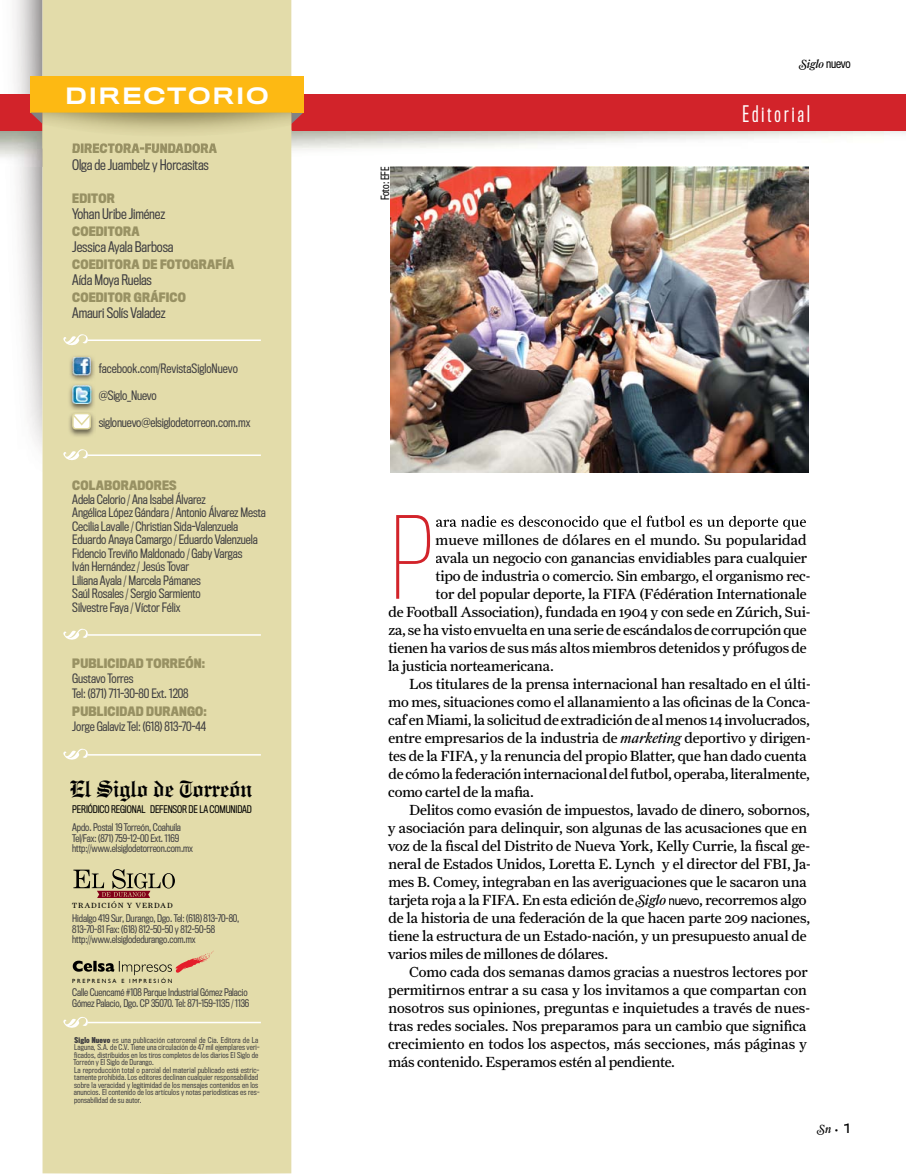
<style>
.page{position:relative;width:906px;height:1174px;background:#fff}
.page>*{position:absolute;margin:0;border:0;box-sizing:border-box;transform-origin:0 0}
.t1{font:100 105.3px "Titling Gothic FB Cond";color:#d2232a}
.t2{font:700 23.55px "Engravers Old English BT";letter-spacing:-.015em;color:#000;scale:.88 1}
.t3{font:500 21px "Titling Gothic FB Wide";letter-spacing:.085em;color:#fff}
.t4{font:21px "Titling Gothic FB Comp";letter-spacing:.15em;color:#fff}
.t5{font:14.7px "Farnham Text";letter-spacing:-.01em;color:#000}
.t6{font:13.5px "Titling Gothic FB Cond";letter-spacing:-.01em;color:#414042}
.t7{font:12px/13.5px "Titling Gothic FB Cond";letter-spacing:-.01em;color:#414042}
.t8{font:700 12px "Titling Gothic FB Cond";letter-spacing:.02em;color:#989163}
.t9{font:12px "Farnham Display Reg Ital Swash";letter-spacing:-.015em;color:#000}
.t10{font:10.5px "Titling Gothic FB Cond";letter-spacing:-.01em;color:#000}
.t11{font:9.75px/10.5px "Titling Gothic FB Cond";letter-spacing:-.01em;color:#414042}
.t12{font:9.75px "Titling Gothic FB Cond";letter-spacing:-.01em;color:#000}
.t13{font:7.5px/7.5px "Titling Gothic FB Cond";letter-spacing:.015em;color:#414042}
.t14{font:7.5px "Farnham Text";letter-spacing:.115em;color:#000}
.t15{font:6px "Gill Sans";letter-spacing:.28em;color:#000}
.s1{font-family:"Titling Gothic FB Comp";font-weight:700}
.s2{font-family:"Titling Gothic FB Cond"}
.s3{font-style:italic}
.s4{font-family:"Farnham Display Reg Ital Swash"}
.s5{font-family:"Titling Gothic FB Narrow";font-size:12px}
.s6{font-size:9px}
.s7{font-family:"Titling Gothic FB Wide"}
</style>
<div class="page">
<img style="left:0;top:0;width:43px;height:473px">
<img style="left:291px;top:131px;width:615px;height:36px">
<img style="left:0;top:131px;width:43px;height:36px">
<div style="left:291px;top:95px;width:615px;height:36px;background:#d2232a"></div>
<div style="left:0;top:95px;width:43px;height:36px;background:#d2232a"></div>
<div style="left:43px;top:0;width:248px;height:1174px;background:#e3dcaa"></div>
<div style="left:30px;top:77px;width:273px;height:36px;background:#fdb913"></div>
<div style="left:70px;top:780px;width:182px;height:21px;background:#e3dcaa"></div>
<svg style="left:73px;top:950px;width:141px;height:25px;background:#ccbc92"></svg>
<div style="left:73px;top:803px;width:179px;height:10px;background:#e3dcaa"></div>
<div style="left:73px;top:977px;width:99px;height:5px;background:#e3dcaa"></div>
<div style="left:72px;top:901px;width:100px;height:6px;background:#e3dcaa"></div>
<svg style="left:73px;top:869px;width:102px;height:29px;background:#b5a17f"></svg>
<hr style="left:88px;top:454px;width:173px;height:2px;background:#fff">
<hr style="left:88px;top:339px;width:173px;height:2px;background:#fff">
<hr style="left:88px;top:634px;width:173px;height:1px;background:#fff">
<hr style="left:88px;top:754px;width:173px;height:1px;background:#fff">
<hr style="left:88px;top:1021px;width:173px;height:2px;background:#fff">
<svg style="left:31px;top:113px;width:12px;height:11px"></svg>
<svg style="left:436px;top:515px;width:370px;height:15px"></svg>
<svg style="left:63px;top:449px;width:25px;height:12px"></svg>
<svg style="left:63px;top:334px;width:25px;height:12px"></svg>
<svg style="left:63px;top:628px;width:25px;height:13px"></svg>
<svg style="left:63px;top:748px;width:25px;height:12px"></svg>
<svg style="left:63px;top:1016px;width:25px;height:13px"></svg>
<img style="left:67px;top:383px;width:29px;height:54px">
<img style="left:72px;top:385px;width:19px;height:19px">
<img style="left:69px;top:355px;width:26px;height:26px">
<img style="left:73px;top:357px;width:18px;height:18px">
<div style="left:72px;top:413px;width:19px;height:16px;border:2px solid #e0d9a1;border-radius:3px"></div>
<svg style="left:72px;top:413px;width:20px;height:14px"></svg>
<svg style="left:291px;top:113px;width:12px;height:36px"></svg>
<img style="left:43px;top:114px;width:248px;height:35px">
<img style="left:43px;top:113px;width:249px;height:1px">
<img style="left:73px;top:143px;width:144px;height:6px">
<img style="left:391px;top:167px;width:417px;height:306px">
<h3 class="t3" style="left:65px;top:83px;width:205px">DIRECTORIO</h3>
<p class="t8" style="left:72px;top:141px;width:146px">DIRECTORA-FUNDADORA</p>
<p class="t6" style="left:72px;top:156px;width:138px">Olga de Juambelz y Horcasitas</p>
<p class="t8" style="left:72px;top:190px;width:44px">EDITOR</p>
<p class="t6" style="left:72px;top:206px;width:94px">Yohan Uribe Jiménez</p>
<p class="t8" style="left:72px;top:223px;width:69px">COEDITORA</p>
<p class="t6" style="left:72px;top:239px;width:103px">Jessica Ayala Barbosa</p>
<p class="t8" style="left:72px;top:256px;width:163px">COEDITORA DE FOTOGRAFÍA</p>
<p class="t6" style="left:72px;top:272px;width:81px">Aída Moya Ruelas</p>
<p class="t8" style="left:72px;top:289px;width:115px">COEDITOR GRÁFICO</p>
<p class="t6" style="left:72px;top:305px;width:95px">Amauri Solís Valadez</p>
<p class="t7" style="left:99px;top:361px;width:141px">facebook.com/RevistaSigloNuevo</p>
<p class="t7" style="left:99px;top:388px;width:60px">@Siglo_Nuevo</p>
<p class="t7" style="left:99px;top:415px;width:153px">siglonuevo@elsiglodetorreon.com.mx</p>
<p class="t8" style="left:72px;top:478px;width:106px">COLABORADORES</p>
<p class="t7" style="left:72px;top:492px;width:195px">Adela Celorio / Ana Isabel Álvarez<br>Angélica López Gándara / Antonio Álvarez Mesta Cecilia Lavalle / Christian Sida-Valenzuela Eduardo Anaya Camargo / Eduardo Valenzuela Fidencio Treviño Maldonado / Gaby Vargas<br>Iván Hernández / Jesús Tovar<br>Liliana Ayala / Marcela Pámanes<br>Saúl Rosales / Sergio Sarmiento<br>Silvestre Faya / Víctor Félix</p>
<p class="t8" style="left:72px;top:656px;width:134px">PUBLICIDAD TORREÓN:</p>
<p class="t7" style="left:72px;top:671px;width:118px;line-height:15px">Gustavo Torres<br>Tel: (871) 711-30-80 Ext. 1208</p>
<p class="t8" style="left:72px;top:704px;width:136px">PUBLICIDAD DURANGO:</p>
<p class="t7" style="left:72px;top:720px;width:135px">Jorge Galaviz Tel: (618) 813-70-44</p>
<h2 class="t2" style="left:70px;top:774px;width:208px">El Siglo de Torreón</h2>
<p class="t11" style="left:72px;top:822px;width:122px">Apdo. Postal 19 Torreón, Coahuila<br>Tel/Fax: (871) 759-12-00 Ext. 1169 http://www.elsiglodetorreon.com.mx</p>
<p class="t12" style="left:72px;top:803px;width:181px">PERIÓDICO REGIONAL DEFENSOR DE LA COMUNIDAD</p>
<p class="t14" style="left:72px;top:900px;width:102px">TRADICIÓN Y VERDAD</p>
<p class="t11" style="left:72px;top:913px;width:168px">Hidalgo 419 Sur, Durango, Dgo. Tel: (618) 813-70-80,<br>813-70-81 Fax: (618) 812-50-50 y 812-50-58 http://www.elsiglodedurango.com.mx</p>
<p class="t15" style="left:72px;top:977px;width:102px">PREPRENSA E IMPRESIÓN</p>
<p class="t11" style="left:72px;top:987px;width:179px">Calle Cuencamé #108 Parque Industrial Gómez Palacio<br>Gómez Palacio, Dgo. CP 35070. Tel: 871-159-1135 / 1136</p>
<p class="t13" style="left:74px;top:1036px;width:187px"><span class="s1">Siglo Nuevo</span> es una publicación catorcenal de Cia. Editora de La Laguna, S.A. de C.V. Tiene una circulación de 47 mil ejemplares veri&shy;ficados, distribuidos en los tiros completos de los diarios El Siglo de Torreón y El Siglo de Durango.<br>La reproducción total o parcial del material publicado está estric&shy;tamente prohibida. Los editores declinan cualquier responsabilidad sobre la veracidad y legitimidad de los mensajes contenidos en los anuncios. El contenido de los artículos y notas periodísticas es res&shy;ponsabilidad de su autor.</p>
<p class="t9" style="left:799px;top:57px;width:52px">Siglo <span class="s2">nuevo</span></p>
<p class="t10" style="left:379px;top:200px;width:35px;rotate:-90deg">Foto: EFE</p>
<h3 class="t4" style="left:742px;top:102px;width:69px">Editorial</h3>
<h1 class="t1" style="left:389px;top:498px;width:46px">P</h1>
<p class="t5" style="left:435px;top:531px;width:372px">mueve millones de dólares en el mundo. Su popularidad</p>
<p class="t5" style="left:435px;top:549px;width:373px">avala un negocio con ganancias envidiables para cualquier</p>
<p class="t5" style="left:436px;top:567px;width:377px">tipo de industria o comercio. Sin embargo, el organismo rec-</p>
<p class="t5" style="left:436px;top:585px;width:372px">tor del popular deporte, la FIFA (Fédération Internationale</p>
<p class="t5" style="left:388px;top:603px;width:424px">de Football Association), fundada en 1904 y con sede en Zúrich, Sui-</p>
<p class="t5" style="left:388px;top:621px;width:420px">za, se ha visto envuelta en una serie de escándalos de corrupción que</p>
<p class="t5" style="left:388px;top:639px;width:420px">tienen ha varios de sus más altos miembros detenidos y prófugos de</p>
<p class="t5" style="left:388px;top:657px;width:167px">la justicia norteamericana.</p>
<p class="t5" style="left:409px;top:675px;width:403px">Los titulares de la prensa internacional han resaltado en el últi-</p>
<p class="t5" style="left:388px;top:693px;width:424px">mo mes, situaciones como el allanamiento a las oficinas de la Conca-</p>
<p class="t5" style="left:388px;top:711px;width:423px">caf en Miami, la solicitud de extradición de al menos 14 involucrados,</p>
<p class="t5" style="left:388px;top:729px;width:424px">entre empresarios de la industria de <span class="s3">marketing</span> deportivo y dirigen-</p>
<p class="t5" style="left:388px;top:747px;width:420px">tes de la FIFA, y la renuncia del propio Blatter, que han dado cuenta</p>
<p class="t5" style="left:388px;top:765px;width:423px">de cómo la federación internacional del futbol, operaba, literalmente,</p>
<p class="t5" style="left:388px;top:783px;width:147px">como cartel de la mafia.</p>
<p class="t5" style="left:409px;top:801px;width:402px">Delitos como evasión de impuestos, lavado de dinero, sobornos,</p>
<p class="t5" style="left:388px;top:819px;width:421px">y asociación para delinquir, son algunas de las acusaciones que en</p>
<p class="t5" style="left:388px;top:837px;width:424px">voz de la fiscal del Distrito de Nueva York, Kelly Currie, la fiscal ge-</p>
<p class="t5" style="left:388px;top:855px;width:424px">neral de Estados Unidos, Loretta E. Lynch y el director del FBI, Ja-</p>
<p class="t5" style="left:388px;top:873px;width:420px">mes B. Comey, integraban en las averiguaciones que le sacaron una</p>
<p class="t5" style="left:388px;top:891px;width:419px">tarjeta roja a la FIFA. En esta edición de <span class="s4">Siglo</span> <span class="s5">nuevo</span>, recorremos algo</p>
<p class="t5" style="left:388px;top:909px;width:423px">de la historia de una federación de la que hacen parte 209 naciones,</p>
<p class="t5" style="left:388px;top:927px;width:419px">tiene la estructura de un Estado-nación, y un presupuesto anual de</p>
<p class="t5" style="left:388px;top:945px;width:222px">varios miles de millones de dólares.</p>
<p class="t5" style="left:409px;top:963px;width:400px">Como cada dos semanas damos gracias a nuestros lectores por</p>
<p class="t5" style="left:388px;top:981px;width:420px">permitirnos entrar a su casa y los invitamos a que compartan con</p>
<p class="t5" style="left:388px;top:999px;width:423px">nosotros sus opiniones, preguntas e inquietudes a través de nues-</p>
<p class="t5" style="left:388px;top:1017px;width:419px">tras redes sociales. Nos preparamos para un cambio que significa</p>
<p class="t5" style="left:388px;top:1035px;width:420px">crecimiento en todos los aspectos, más secciones, más páginas y</p>
<p class="t5" style="left:388px;top:1053px;width:288px">más contenido. Esperamos estén al pendiente.</p>
<p class="t9" style="left:818px;top:1122px;width:34px">Sn<span class="s6">•</span> <span class="s7">1</span></p>
</div>
